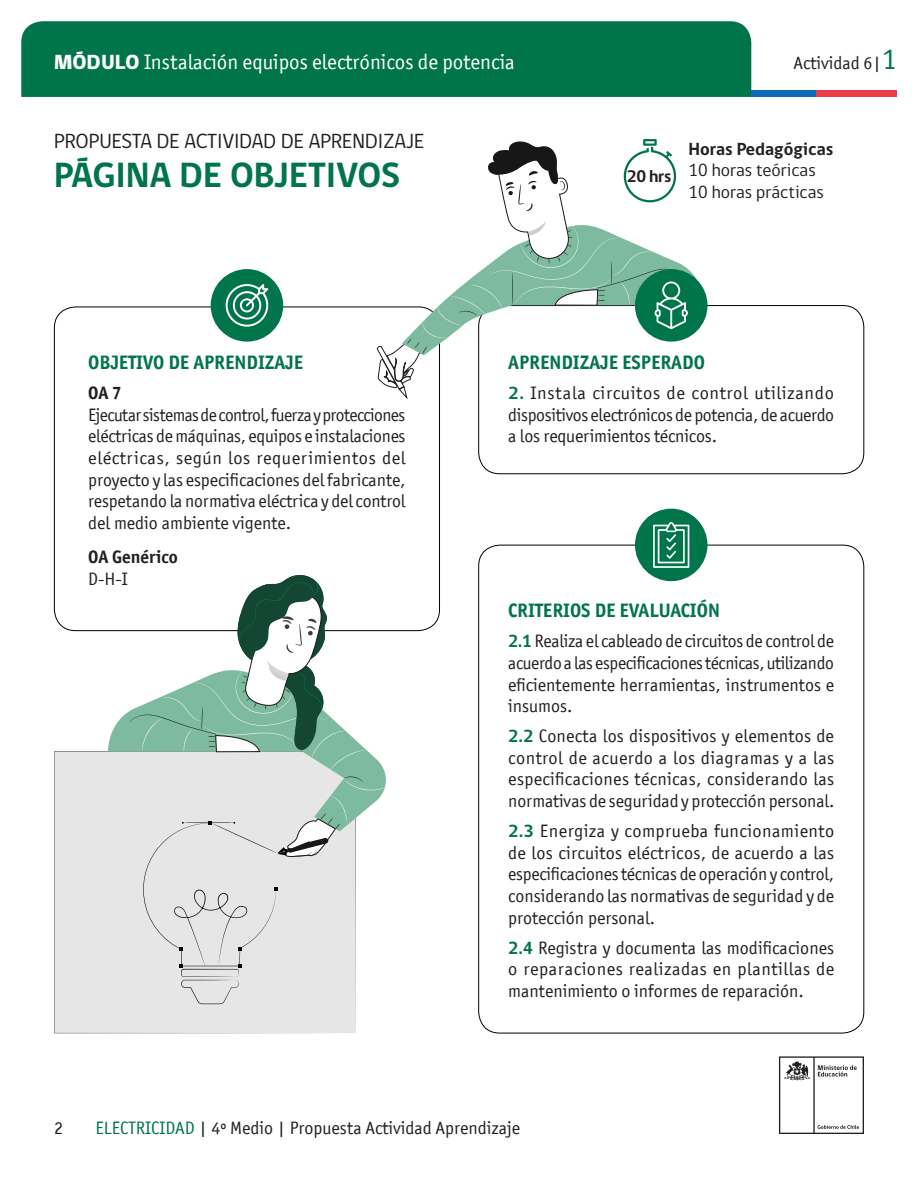
<style>
.page{position:relative;width:918px;height:1188px;background:#fff}
.page>*{position:absolute;margin:0;border:0;box-sizing:border-box;transform-origin:0 0}
.t1{font:700 36px "gob CL";color:#00754b}
.t2{font:21px "Officina San ITC";color:#fff}
.t3{font:21px "gob CL";color:#231f20}
.t4{font:700 19.5px "Officina San ITC";color:#00754b}
.t5{font:18px/21.6px "Officina San ITC";color:#231f20;text-align:justify}
.t6{font:18px "gob CL";color:#231f20}
.t7{font:700 18px "gob CL";color:#231f20}
.t8{font:700 18px "Officina San ITC";color:#231f20}
.t9{font:700 17.25px "gob CL";color:#231f20}
.s1{font-family:"gob CL";font-weight:800}
.s2{font-size:30px;color:#00754b}
.s3{font-family:"gob CL";font-weight:700;color:#00754b}
.s4{color:#00754b}
</style>
<div class="page">
<svg style="left:779px;top:1056px;width:85px;height:78px"></svg>
<div style="left:21px;top:21px;width:730px;height:76px;background:#00754b"></div>
<div style="left:751px;top:90px;width:65px;height:7px;background:#0f69b4"></div>
<div style="left:816px;top:90px;width:81px;height:7px;background:#eb3c46"></div>
<div style="left:211px;top:269px;width:72px;height:73px;background:#00754b;border-radius:50%"></div>
<svg style="left:226px;top:284px;width:42px;height:43px"></svg>
<div style="left:478px;top:305px;width:386px;height:169px;border:1px solid #000;border-radius:21px"></div>
<div style="left:635px;top:509px;width:73px;height:72px;background:#00754b;border-radius:50%"></div>
<svg style="left:653px;top:522px;width:36px;height:46px"></svg>
<div style="left:54px;top:751px;width:302px;height:282px;background:#e6e6e6"></div>
<svg style="left:108px;top:575px;width:281px;height:429px"></svg>
<svg style="left:376px;top:139px;width:328px;height:267px"></svg>
<p class="t2" style="left:54px;top:50px;width:462px"><span class="s1">MÓDULO</span> Instalación equipos electrónicos de potencia</p>
<p class="t5" style="left:794px;top:52px;width:105px">Actividad 6|<span class="s2">1</span></p>
<p class="t3" style="left:54px;top:127px;width:372px">PROPUESTA DE ACTIVIDAD DE APRENDIZAJE</p>
<p class="t1" style="left:54px;top:150px;width:348px">PÁGINA DE OBJETIVOS</p>
<p class="t4" style="left:88px;top:350px;width:216px">OBJETIVO DE APRENDIZAJE</p>
<p class="t8" style="left:88px;top:382px;width:35px">OA 7</p>
<p class="t5" style="left:88px;top:404px;width:319px">Ejecutar sistemas de control, fuerza y protecciones eléctricas de máquinas, equipos e instalaciones eléctricas, según los requerimientos del proyecto y las especificaciones del fabricante, respetando la normativa eléctrica y del control del medio ambiente vigente.</p>
<p class="t8" style="left:88px;top:546px;width:91px">OA Genérico</p>
<p class="t5" style="left:88px;top:568px;width:41px">D-H-I</p>
<p class="t9" style="left:627px;top:164px;width:46px">20 hrs</p>
<p class="t7" style="left:688px;top:136px;width:147px">Horas Pedagógicas</p>
<p class="t6" style="left:688px;top:158px;width:129px">10 horas teóricas</p>
<p class="t6" style="left:688px;top:180px;width:137px">10 horas prácticas</p>
<p class="t4" style="left:508px;top:350px;width:198px">APRENDIZAJE ESPERADO</p>
<p class="t5" style="left:508px;top:382px;width:327px"><span class="s3">2.</span> Instala circuitos de control utilizando dispositivos electrónicos de potencia, de acuerdo a los requerimientos técnicos.</p>
<p class="t4" style="left:508px;top:598px;width:213px">CRITERIOS DE EVALUACIÓN</p>
<p class="t5" style="left:508px;top:630px;width:327px"><span class="s3">2.1</span> Realiza el cableado de circuitos de control de acuerdo a las especificaciones técnicas, utilizando eficientemente herramientas, instrumentos e insumos.</p>
<p class="t5" style="left:508px;top:725px;width:328px"><span class="s3">2.2</span> Conecta los dispositivos y elementos de control de acuerdo a los diagramas y a las especificaciones técnicas, considerando las normativas de seguridad y protección personal.</p>
<p class="t5" style="left:508px;top:820px;width:328px"><span class="s3">2.3</span> Energiza y comprueba funcionamiento de los circuitos eléctricos, de acuerdo a las especificaciones técnicas de operación y control, considerando las normativas de seguridad y de protección personal.</p>
<p class="t5" style="left:508px;top:937px;width:328px"><span class="s3">2.4</span> Registra y documenta las modificaciones o reparaciones realizadas en plantillas de mantenimiento o informes de reparación.</p>
<p class="t5" style="left:54px;top:1117px;width:10px">2</p>
<p class="t5" style="left:95px;top:1117px;width:426px"><span class="s4">ELECTRICIDAD</span> | 4º Medio | Propuesta Actividad Aprendizaje</p>
</div>
